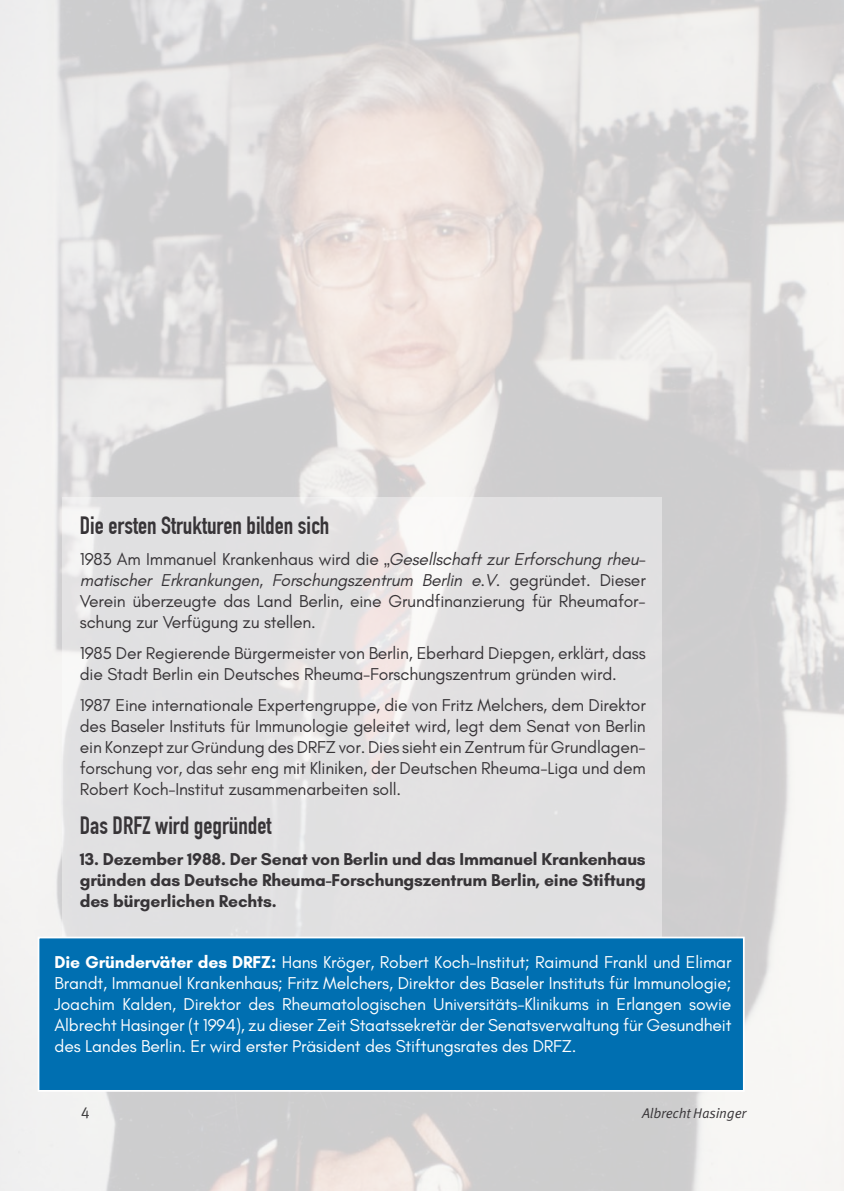
<style>
.page{position:relative;width:844px;height:1191px;background:#fff}
.page>*{position:absolute;margin:0;border:0;box-sizing:border-box;transform-origin:0 0}
.t1{font:700 24.5px "DIN Condensed";color:#373437}
.t2{font:17.5px/21px "Glacial Indifference";letter-spacing:-.01em;color:#373437;text-align:justify}
.t3{font:17.5px/21px "Glacial Indifference";letter-spacing:-.01em;color:#fff;text-align:justify}
.t4{font:700 17.5px/21px "Glacial Indifference";letter-spacing:-.01em;color:#373437;text-align:justify}
.t5{font:16.1px "Meta OT Norm";color:#1f1e20}
.t6{font:14px "Meta OT Norm Ita";letter-spacing:-.015em;color:#373437}
.s1{font-style:italic}
.s2{font-weight:700}
</style>
<div class="page">
<img style="left:0;top:0;width:843px;height:1191px">
<svg style="left:62px;top:497px;width:599px;height:439px;background:#e2e1e2"></svg>
<div style="left:38px;top:936px;width:706px;height:155px;background:#006fb1;border:2px solid #fff"></div>
<h1 class="t1" style="left:80px;top:511px;width:251px">Die ersten Strukturen bilden sich</h1>
<p class="t2" style="left:80px;top:549px;width:567px">1983 Am Immanuel Krankenhaus wird die „<span class="s1">Gesellschaft zur Erforschung rheu&shy;matischer Erkrankungen, Forschungszentrum Berlin e.V.</span> gegründet. Dieser Verein überzeugte das Land Berlin, eine Grundfinanzierung für Rheumafor&shy;schung zur Verfügung zu stellen.</p>
<p class="t2" style="left:80px;top:642px;width:567px">1985 Der Regierende Bürgermeister von Berlin, Eberhard Diepgen, erklärt, dass die Stadt Berlin ein Deutsches Rheuma-Forschungszentrum gründen wird.</p>
<p class="t2" style="left:80px;top:694px;width:567px">1987 Eine internationale Expertengruppe, die von Fritz Melchers, dem Direktor des Baseler Instituts für Immunologie geleitet wird, legt dem Senat von Berlin ein Konzept zur Gründung des DRFZ vor. Dies sieht ein Zentrum für Grundlagen&shy;forschung vor, das sehr eng mit Kliniken, der Deutschen Rheuma-Liga und dem Robert Koch-Institut zusammenarbeiten soll.</p>
<h1 class="t1" style="left:80px;top:811px;width:193px">Das DRFZ wird gegründet</h1>
<p class="t4" style="left:80px;top:848px;width:567px">13. Dezember 1988. Der Senat von Berlin und das Immanuel Krankenhaus gründen das Deutsche Rheuma-Forschungszentrum Berlin, eine Stiftung des bürgerlichen Rechts.</p>
<p class="t3" style="left:55px;top:952px;width:678px"><span class="s2">Die Gründerväter des DRFZ:</span> Hans Kröger, Robert Koch-Institut; Raimund Frankl und Elimar Brandt, Immanuel Krankenhaus; Fritz Melchers, Direktor des Baseler Instituts für Immunologie; Joachim Kalden, Direktor des Rheumatologischen Universitäts-Klinikums in Erlangen sowie Albrecht Hasinger (t 1994), zu dieser Zeit Staatssekretär der Senatsverwaltung für Gesundheit des Landes Berlin. Er wird erster Präsident des Stiftungsrates des DRFZ.</p>
<p class="t5" style="left:81px;top:1102px;width:11px">4</p>
<p class="t6" style="left:642px;top:1105px;width:106px">Albrecht Hasinger</p>
</div>
